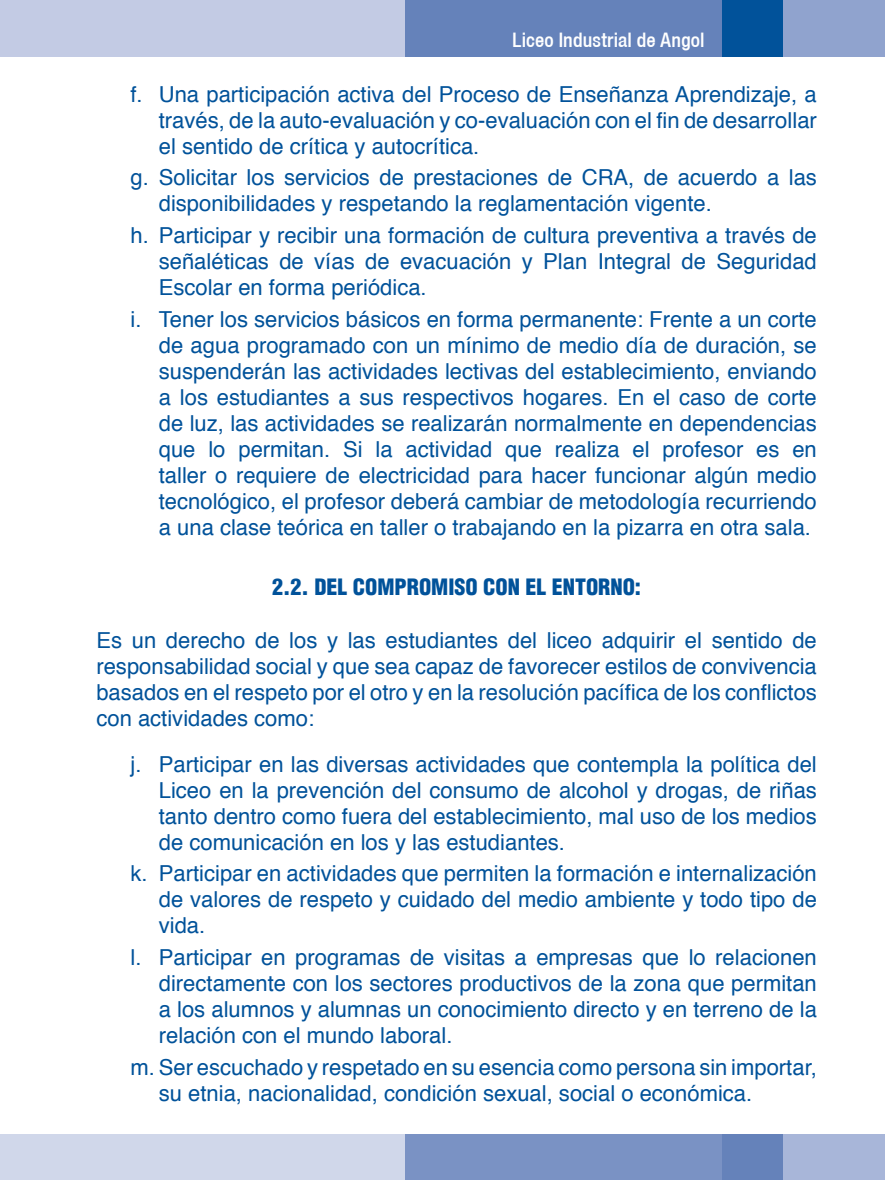
<style>
.page{position:relative;width:885px;height:1180px;background:#fff}
.page>*{position:absolute;margin:0;border:0;box-sizing:border-box;transform-origin:0 0}
.t1{font:22px/26px "Helvetica";color:#01529a;text-align:justify}
.t2{font:900 condensed 22px "Helvetica";color:#01529a}
.t3{font:500 condensed 20px "Helvetica 67";letter-spacing:.005em;color:#fff}
</style>
<div class="page">
<div style="left:0;top:0;width:406px;height:57px;background:#c3cbe4"></div>
<div style="left:782px;top:0;width:102px;height:57px;background:#90a3ce"></div>
<div style="left:722px;top:0;width:60px;height:57px;background:#01529a"></div>
<div style="left:405px;top:0;width:317px;height:57px;background:#6582ba"></div>
<div style="left:0;top:1134px;width:406px;height:45px;background:#d0d7ea"></div>
<div style="left:782px;top:1134px;width:102px;height:45px;background:#a8b6d9"></div>
<div style="left:722px;top:1134px;width:60px;height:45px;background:#6582ba"></div>
<div style="left:405px;top:1134px;width:317px;height:45px;background:#7a92c4"></div>
<p class="t3" style="left:512px;top:28px;width:193px">Liceo Industrial de Angol</p>
<p class="t1" style="left:159px;top:81px;width:659px;text-indent:-28px">f. Una participación activa del Proceso de Enseñanza Aprendizaje, a través, de la auto-evaluación y co-evaluación con el fin de desarrollar el sentido de crítica y autocrítica.</p>
<p class="t1" style="left:159px;top:165px;width:659px;text-indent:-28px">g. Solicitar los servicios de prestaciones de CRA, de acuerdo a las disponibilidades y respetando la reglamentación vigente.</p>
<p class="t1" style="left:159px;top:223px;width:659px;text-indent:-28px">h. Participar y recibir una formación de cultura preventiva a través de señaléticas de vías de evacuación y Plan Integral de Seguridad Escolar en forma periódica.</p>
<p class="t1" style="left:159px;top:307px;width:659px;text-indent:-28px">i. Tener los servicios básicos en forma permanente: Frente a un corte de agua programado con un mínimo de medio día de duración, se suspenderán las actividades lectivas del establecimiento, enviando a los estudiantes a sus respectivos hogares. En el caso de corte de luz, las actividades se realizarán normalmente en dependencias que lo permitan. Si la actividad que realiza el profesor es en taller o requiere de electricidad para hacer funcionar algún medio tecnológico, el profesor deberá cambiar de metodología recurriendo a una clase teórica en taller o trabajando en la pizarra en otra sala.</p>
<p class="t2" style="left:272px;top:573px;width:370px">2.2. DEL COMPROMISO CON EL ENTORNO:</p>
<p class="t1" style="left:96px;top:627px;width:722px">Es un derecho de los y las estudiantes del liceo adquirir el sentido de responsabilidad social y que sea capaz de favorecer estilos de convivencia basados en el respeto por el otro y en la resolución pacífica de los conflictos con actividades como:</p>
<p class="t1" style="left:159px;top:751px;width:659px;text-indent:-28px">j. Participar en las diversas actividades que contempla la política del Liceo en la prevención del consumo de alcohol y drogas, de riñas tanto dentro como fuera del establecimiento, mal uso de los medios de comunicación en los y las estudiantes.</p>
<p class="t1" style="left:159px;top:861px;width:659px;text-indent:-28px">k. Participar en actividades que permiten la formación e internalización de valores de respeto y cuidado del medio ambiente y todo tipo de vida.</p>
<p class="t1" style="left:159px;top:944px;width:659px;text-indent:-28px">l. Participar en programas de visitas a empresas que lo relacionen directamente con los sectores productivos de la zona que permitan a los alumnos y alumnas un conocimiento directo y en terreno de la relación con el mundo laboral.</p>
<p class="t1" style="left:159px;top:1054px;width:659px;text-indent:-28px">m. Ser escuchado y respetado en su esencia como persona sin importar, su etnia, nacionalidad, condición sexual, social o económica.</p>
</div>
